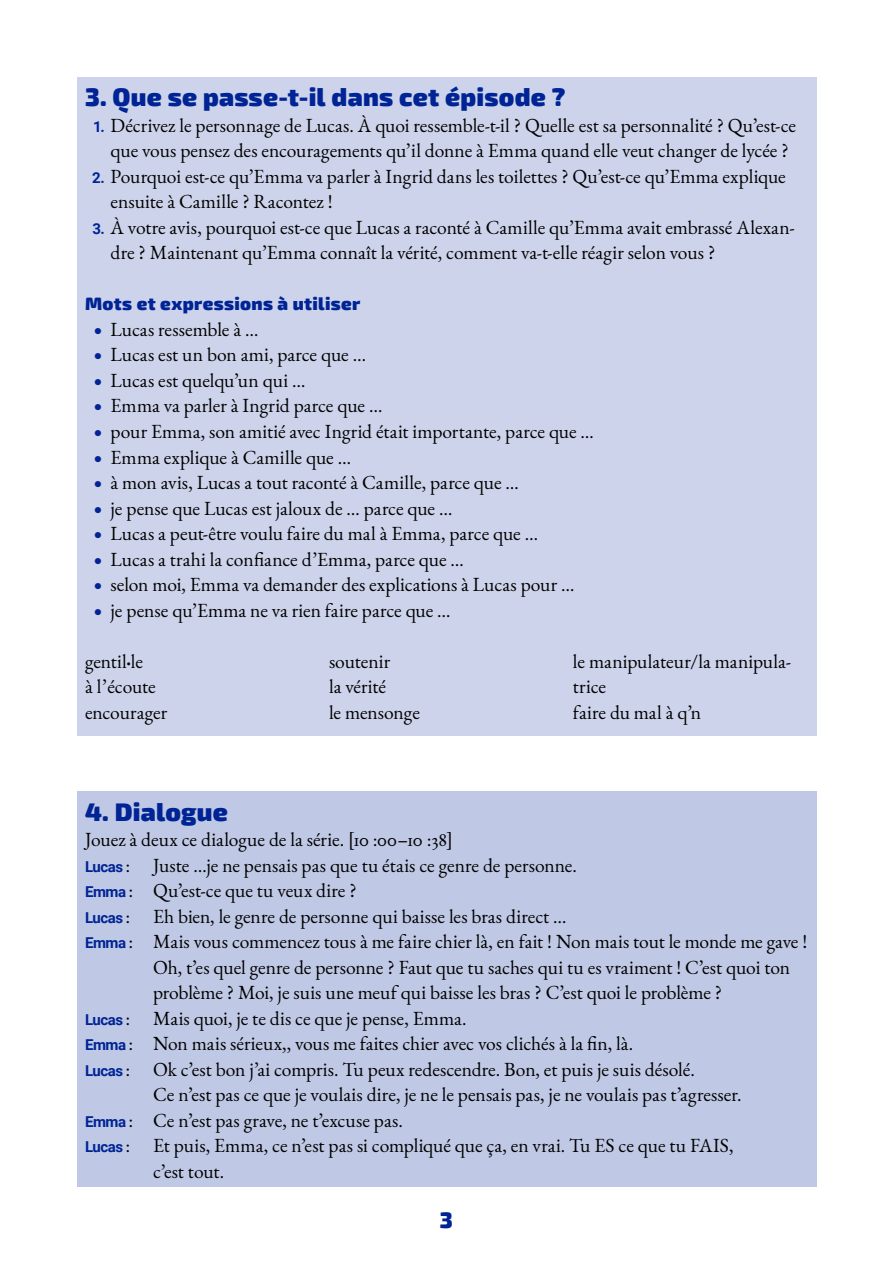
<style>
.page{position:relative;width:893px;height:1263px;background:#fff}
.page>*{position:absolute;margin:0;border:0;box-sizing:border-box;transform-origin:0 0}
.t1{font:900 25.5px "Exo 2";letter-spacing:.01em;color:#002395}
.t2{font:900 22.5px "Exo 2";color:#002395}
.t3{font:19.5px/25.5px "EB Garamond";letter-spacing:-.005em;color:#000}
.t4{font:900 18px "Exo 2";letter-spacing:.02em;color:#002395}
.s1{font-family:"Roboto";font-weight:700;font-size:15px;color:#002395}
.s2{font-family:"Athelas";font-size:15px;color:#002395}
.s3{font-size:11.25px}
</style>
<div class="page">
<div style="left:77px;top:791px;width:739px;height:395px;background:#bfc8e4"></div>
<div style="left:77px;top:77px;width:739px;height:659px;background:#ccd3ea"></div>
<h1 class="t1" style="left:85px;top:82px;width:482px">3. Que se passe-t-il dans cet épisode ?</h1>
<p class="t3" style="left:93px;top:113px;width:705px;text-align:center"><span class="s1">1.</span> Décrivez le personnage de Lucas. À quoi ressemble-t-il ? Quelle est sa personnalité ? Qu’est-ce que vous pensez des encouragements qu’il donne à Emma quand elle veut changer de lycée ?</p>
<p class="t3" style="left:111px;top:164px;width:677px;text-indent:-18px"><span class="s1">2.</span> Pourquoi est-ce qu’Emma va parler à Ingrid dans les toilettes ? Qu’est-ce qu’Emma explique ensuite à Camille ? Racontez !</p>
<p class="t3" style="left:111px;top:215px;width:686px;text-indent:-18px"><span class="s1">3.</span> À votre avis, pourquoi est-ce que Lucas a raconté à Camille qu’Emma avait embrassé Alexan&shy;dre ? Maintenant qu’Emma connaît la vérité, comment va-t-elle réagir selon vous ?</p>
<p class="t4" style="left:85px;top:293px;width:277px">Mots et expressions à utiliser</p>
<p class="t3" style="left:94px;top:317px;width:166px"><span class="s2">○</span> Lucas ressemble à …</p>
<p class="t3" style="left:94px;top:342px;width:274px"><span class="s2">○</span> Lucas est un bon ami, parce que …</p>
<p class="t3" style="left:94px;top:368px;width:213px"><span class="s2">○</span> Lucas est quelqu’un qui …</p>
<p class="t3" style="left:94px;top:393px;width:290px"><span class="s2">○</span> Emma va parler à Ingrid parce que …</p>
<p class="t3" style="left:94px;top:419px;width:502px"><span class="s2">○</span> pour Emma, son amitié avec Ingrid était importante, parce que …</p>
<p class="t3" style="left:94px;top:444px;width:259px"><span class="s2">○</span> Emma explique à Camille que …</p>
<p class="t3" style="left:94px;top:470px;width:427px"><span class="s2">○</span> à mon avis, Lucas a tout raconté à Camille, parce que …</p>
<p class="t3" style="left:94px;top:495px;width:360px"><span class="s2">○</span> je pense que Lucas est jaloux de … parce que …</p>
<p class="t3" style="left:94px;top:521px;width:446px"><span class="s2">○</span> Lucas a peut-être voulu faire du mal à Emma, parce que …</p>
<p class="t3" style="left:94px;top:546px;width:372px"><span class="s2">○</span> Lucas a trahi la confiance d’Emma, parce que …</p>
<p class="t3" style="left:94px;top:572px;width:482px"><span class="s2">○</span> selon moi, Emma va demander des explications à Lucas pour …</p>
<p class="t3" style="left:94px;top:597px;width:359px"><span class="s2">○</span> je pense qu’Emma ne va rien faire parce que …</p>
<p class="t3" style="left:85px;top:648px;width:84px">gentil<span class="s3">•</span>le<br>à l’écoute encourager</p>
<p class="t3" style="left:329px;top:648px;width:92px">soutenir<br>la vérité<br>le mensonge</p>
<p class="t3" style="left:573px;top:648px;width:220px">le manipulateur/la manipula&shy;trice<br>faire du mal à q’n</p>
<h1 class="t1" style="left:85px;top:796px;width:144px">4. Dialogue</h1>
<p class="t3" style="left:85px;top:827px;width:369px">Jouez à deux ce dialogue de la série. [10 :00–10 :38]</p>
<p class="t3" style="left:85px;top:852px;width:493px"><span class="s1">Lucas</span> : Juste …je ne pensais pas que tu étais ce genre de personne.</p>
<p class="t3" style="left:85px;top:878px;width:273px"><span class="s1">Emma</span> : Qu’est-ce que tu veux dire ?</p>
<p class="t3" style="left:85px;top:903px;width:483px"><span class="s1">Lucas</span> : Eh bien, le genre de personne qui baisse les bras direct …</p>
<p class="t3" style="left:85px;top:929px;width:724px"><span class="s1">Emma</span> : Mais vous commencez tous à me faire chier là, en fait ! Non mais tout le monde me gave !</p>
<p class="t3" style="left:153px;top:955px;width:638px">Oh, t’es quel genre de personne ? Faut que tu saches qui tu es vraiment ! C’est quoi ton</p>
<p class="t3" style="left:153px;top:980px;width:571px">problème ? Moi, je suis une meuf qui baisse les bras ? C’est quoi le problème ?</p>
<p class="t3" style="left:85px;top:1006px;width:383px"><span class="s1">Lucas</span> : Mais quoi, je te dis ce que je pense, Emma.</p>
<p class="t3" style="left:85px;top:1031px;width:550px"><span class="s1">Emma</span> : Non mais sérieux,, vous me faites chier avec vos clichés à la fin, là.</p>
<p class="t3" style="left:85px;top:1057px;width:611px"><span class="s1">Lucas</span> : Ok c’est bon j’ai compris. Tu peux redescendre. Bon, et puis je suis désolé.</p>
<p class="t3" style="left:153px;top:1082px;width:590px">Ce n’est pas ce que je voulais dire, je ne le pensais pas, je ne voulais pas t’agresser.</p>
<p class="t3" style="left:85px;top:1108px;width:319px"><span class="s1">Emma</span> : Ce n’est pas grave, ne t’excuse pas.</p>
<p class="t3" style="left:85px;top:1133px;width:650px"><span class="s1">Lucas</span> : Et puis, Emma, ce n’est pas si compliqué que ça, en vrai. Tu ES ce que tu FAIS,</p>
<p class="t3" style="left:153px;top:1159px;width:73px">c’est tout.</p>
<p class="t2" style="left:440px;top:1206px;width:15px">3</p>
</div>
